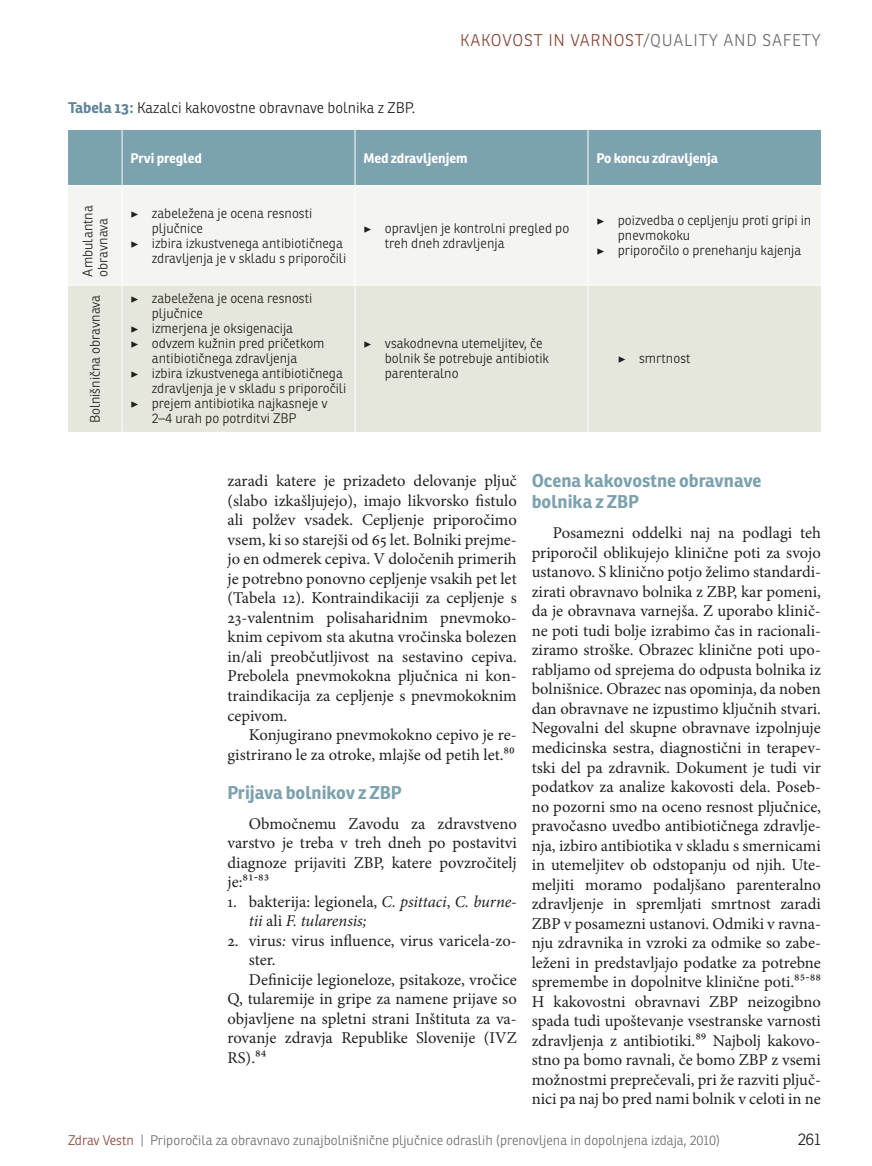
<style>
.page{position:relative;width:872px;height:1166px;background:#fff}
.page>*{position:absolute;margin:0;border:0;box-sizing:border-box;transform-origin:0 0}
.t1{font:700 18px/21px "Ronnia";color:#7ca2af}
.t2{font:16.5px/19.5px "Minion Pro";color:#231f20;text-align:justify}
.t3{font:italic 16.5px/19.5px "Minion Pro";letter-spacing:-.01em;color:#231f20}
.t4{font:300 16.5px "Ronnia";letter-spacing:.05em;color:#894638}
.t5{font:300 16.5px "Ronnia";color:#231f20}
.t6{font:300 15px "Ronnia";color:#231f20}
.t7{font:300 13.5px/15px "Ronnia";color:#231f20}
.t8{font:300 13.5px "Ronnia";color:#6d6e70}
.t9{font:700 13.5px "Ronnia";color:#fff}
.s1{color:#6d6e70}
.s2{font-weight:700;color:#5f8498}
.s3{font-family:"Minion Pro";font-weight:400}
.s4{font-style:normal}
.s5{font-style:italic}
.s6{color:#894638}
</style>
<div class="page">
<div style="left:68px;top:130px;width:753px;height:55px;background:#7ca2af"></div>
<div style="left:68px;top:186px;width:753px;height:98px;background:#f4f5f1"></div>
<div style="left:68px;top:286px;width:753px;height:146px;background:#e6e7dc"></div>
<hr style="left:122px;top:130px;width:1px;height:55px;background:#fff">
<hr style="left:355px;top:130px;width:1px;height:55px;background:#fff">
<hr style="left:587px;top:130px;width:1px;height:55px;background:#fff">
<hr style="left:122px;top:186px;width:1px;height:99px;background:#fff">
<hr style="left:355px;top:186px;width:1px;height:99px;background:#fff">
<hr style="left:587px;top:186px;width:1px;height:99px;background:#fff">
<hr style="left:122px;top:285px;width:1px;height:147px;background:#fff">
<hr style="left:355px;top:285px;width:1px;height:147px;background:#fff">
<hr style="left:587px;top:285px;width:1px;height:147px;background:#fff">
<p class="t4" style="left:460px;top:32px;width:362px">KAKOVOST IN VARNOST<span class="s1">/QUALITY AND SAFETY</span></p>
<p class="t6" style="left:68px;top:100px;width:349px"><span class="s2">Tabela 13:</span> Kazalci kakovostne obravnave bolnika z ZBP.</p>
<p class="t9" style="left:131px;top:153px;width:73px">Prvi pregled</p>
<p class="t9" style="left:363px;top:153px;width:106px">Med zdravljenjem</p>
<p class="t9" style="left:596px;top:153px;width:123px">Po koncu zdravljenja</p>
<p class="t7" style="left:80px;top:276px;width:73px;rotate:-90deg">Ambulantna obravnava</p>
<p class="t7" style="left:131px;top:205px;width:183px"><span class="s3">▶</span> zabeležena je ocena resnosti</p>
<p class="t7" style="left:596px;top:212px;width:216px"><span class="s3">▶</span> poizvedba o cepljenju proti gripi in</p>
<p class="t7" style="left:618px;top:227px;width:74px">pnevmokoku</p>
<p class="t7" style="left:596px;top:242px;width:206px"><span class="s3">▶</span> priporočilo o prenehanju kajenja</p>
<p class="t7" style="left:152px;top:220px;width:53px">pljučnice</p>
<p class="t7" style="left:131px;top:235px;width:214px"><span class="s3">▶</span> izbira izkustvenega antibiotičnega</p>
<p class="t7" style="left:152px;top:250px;width:196px">zdravljenja je v skladu s priporočili</p>
<p class="t7" style="left:385px;top:220px;width:186px;text-indent:-21px"><span class="s3">▶</span> opravljen je kontrolni pregled po treh dneh zdravljenja</p>
<p class="t7" style="left:87px;top:423px;width:130px;rotate:-90deg">Bolnišnična obravnava</p>
<p class="t7" style="left:131px;top:290px;width:183px"><span class="s3">▶</span> zabeležena je ocena resnosti</p>
<p class="t7" style="left:152px;top:305px;width:53px">pljučnice</p>
<p class="t7" style="left:131px;top:320px;width:164px"><span class="s3">▶</span> izmerjena je oksigenacija</p>
<p class="t7" style="left:131px;top:335px;width:195px"><span class="s3">▶</span> odvzem kužnin pred pričetkom</p>
<p class="t7" style="left:152px;top:350px;width:147px">antibiotičnega zdravljenja</p>
<p class="t7" style="left:131px;top:365px;width:214px"><span class="s3">▶</span> izbira izkustvenega antibiotičnega</p>
<p class="t7" style="left:152px;top:380px;width:196px">zdravljenja je v skladu s priporočili</p>
<p class="t7" style="left:131px;top:395px;width:198px"><span class="s3">▶</span> prejem antibiotika najkasneje v</p>
<p class="t7" style="left:152px;top:410px;width:146px">2–4 urah po potrditvi ZBP</p>
<p class="t7" style="left:385px;top:335px;width:166px;text-indent:-21px"><span class="s3">▶</span> vsakodnevna utemeljitev, če bolnik še potrebuje antibiotik parenteralno</p>
<p class="t7" style="left:618px;top:350px;width:74px"><span class="s3">▶</span> smrtnost</p>
<p class="t2" style="left:227px;top:472px;width:291px">zaradi katere je prizadeto delovanje pljuč (slabo izkašljujejo), imajo likvorsko fistulo ali polžev vsadek. Cepljenje priporočimo vsem, ki so starejši od 65 let. Bolniki prejme&shy;jo en odmerek cepiva. V določenih primerih je potrebno ponovno cepljenje vsakih pet let (Tabela 12). Kontraindikaciji za cepljenje s 23-valentnim polisaharidnim pnevmoko&shy;knim cepivom sta akutna vročinska bolezen in/ali preobčutljivost na sestavino cepiva.<br>Prebolela pnevmokokna pljučnica ni kon&shy;traindikacija za cepljenje s pnevmokoknim cepivom.</p>
<p class="t2" style="left:227px;top:726px;width:291px;text-align:right">Konjugirano pnevmokokno cepivo je re&shy;gistrirano le za otroke, mlajše od petih let.80</p>
<p class="t1" style="left:227px;top:783px;width:176px">Prijava bolnikov z ZBP</p>
<p class="t2" style="left:227px;top:814px;width:291px;text-indent:21px">Območnemu Zavodu za zdravstveno varstvo je treba v treh dneh po postavitvi diagnoze prijaviti ZBP, katere povzročitelj je:81-83</p>
<p class="t3" style="left:249px;top:892px;width:269px;text-indent:-21px"><span class="s4">1. bakterija: legionela,</span> C. psittaci<span class="s4">,</span> C. burne&shy;tii <span class="s4">ali</span> F. tularensis;</p>
<p class="t2" style="left:227px;top:931px;width:291px">2. virus<span class="s5">:</span> virus influence, virus varicela-zo-</p>
<p class="t2" style="left:249px;top:951px;width:28px">ster.</p>
<p class="t2" style="left:249px;top:970px;width:269px">Definicije legioneloze, psitakoze, vročice</p>
<p class="t2" style="left:227px;top:990px;width:291px">Q, tularemije in gripe za namene prijave so</p>
<p class="t2" style="left:227px;top:1009px;width:291px">objavljene na spletni strani Inštituta za va-</p>
<p class="t2" style="left:227px;top:1029px;width:291px">rovanje zdravja Republike Slovenije (IVZ</p>
<p class="t2" style="left:227px;top:1048px;width:40px">RS).84</p>
<p class="t1" style="left:531px;top:472px;width:231px">Ocena kakovostne obravnave bolnika z ZBP</p>
<p class="t2" style="left:531px;top:524px;width:291px;text-indent:21px">Posamezni oddelki naj na podlagi teh priporočil oblikujejo klinične poti za svojo ustanovo. S klinično potjo želimo standardi&shy;zirati obravnavo bolnika z ZBP, kar pomeni, da je obravnava varnejša. Z uporabo klinič&shy;ne poti tudi bolje izrabimo čas in racionali&shy;ziramo stroške. Obrazec klinične poti upo&shy;rabljamo od sprejema do odpusta bolnika iz bolnišnice. Obrazec nas opominja, da noben dan obravnave ne izpustimo ključnih stvari.<br>Negovalni del skupne obravnave izpolnjuje medicinska sestra, diagnostični in terapev&shy;tski del pa zdravnik. Dokument je tudi vir podatkov za analize kakovosti dela. Poseb&shy;no pozorni smo na oceno resnost pljučnice, pravočasno uvedbo antibiotičnega zdravlje&shy;nja, izbiro antibiotika v skladu s smernicami in utemeljitev ob odstopanju od njih. Ute&shy;meljiti moramo podaljšano parenteralno zdravljenje in spremljati smrtnost zaradi ZBP v posamezni ustanovi. Odmiki v ravna&shy;nju zdravnika in vzroki za odmike so zabe&shy;leženi in predstavljajo podatke za potrebne spremembe in dopolnitve klinične poti.85-88<br>H kakovostni obravnavi ZBP neizogibno spada tudi upoštevanje vsestranske varnosti zdravljenja z antibiotiki.89 Najbolj kakovo&shy;stno pa bomo ravnali, če bomo ZBP z vsemi možnostmi preprečevali, pri že razviti pljuč&shy;nici pa naj bo pred nami bolnik v celoti in ne</p>
<p class="t8" style="left:68px;top:1132px;width:653px"><span class="s6">Zdrav Vestn</span> | Priporočila za obravnavo zunajbolnišnične pljučnice odraslih (prenovljena in dopolnjena izdaja, 2010)</p>
<p class="t5" style="left:797px;top:1129px;width:25px">261</p>
</div>
